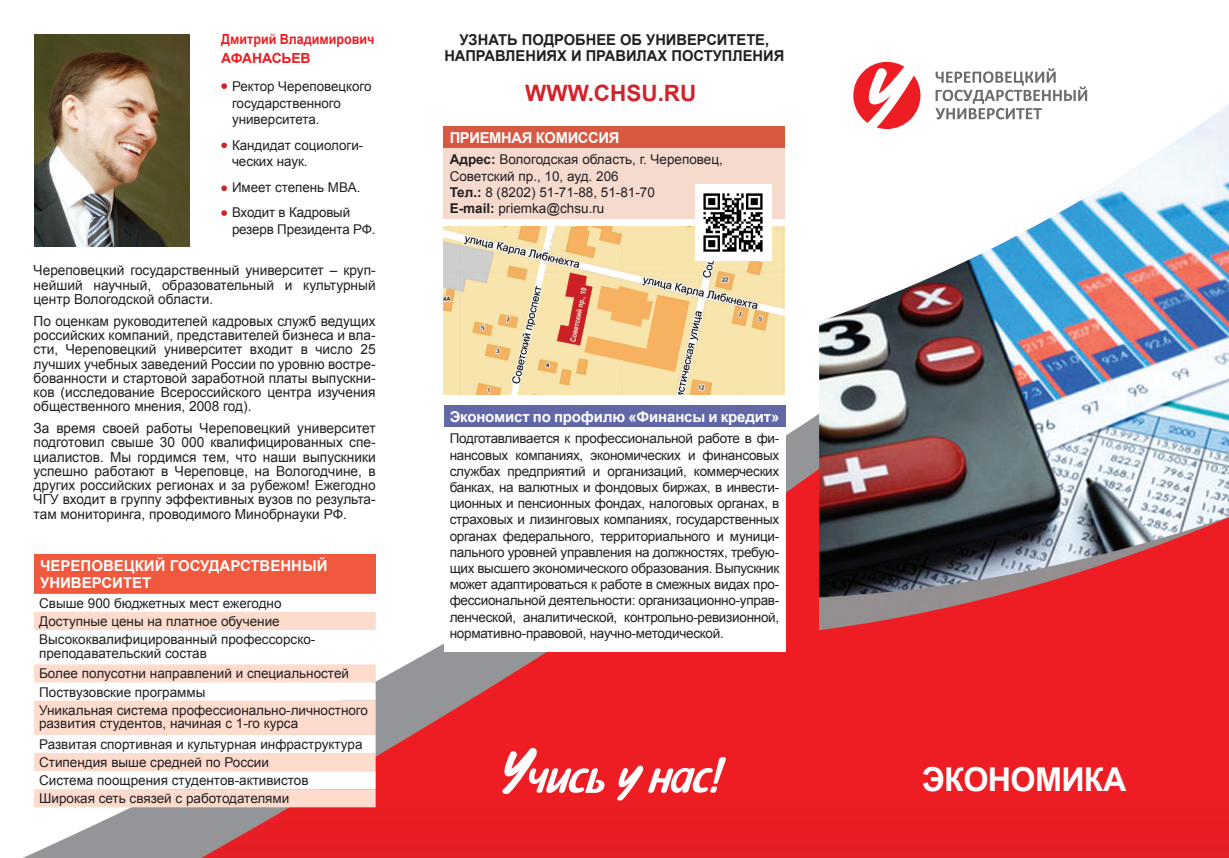
<style>
.page{position:relative;width:1229px;height:858px;background:#fff}
.page>*{position:absolute;margin:0;border:0;box-sizing:border-box;transform-origin:0 0}
.t1{font:700 33px "Arial";letter-spacing:-.02em;color:#fff}
.t2{font:700 22.5px "Arial";color:#d1232a}
.t3{font:700 15px "Arial";letter-spacing:-.01em;color:#fff}
.t4{font:700 15px "Arial";color:#231f20}
.t5{font:13.95px/14.2px "Arial";color:#231f20;text-align:justify}
.t6{font:700 13.95px "Arial";color:#ee1d23;scale:.9 1}
.t7{font:700 13.95px "Arial";color:#ee1d23}
.t8{font:13.5px/16.2px "Arial";color:#231f20}
.s1{font-weight:700}
</style>
<div class="page">
<img style="left:23px;top:61px;width:1206px;height:797px">
<svg style="left:853px;top:62px;width:67px;height:42px"></svg>
<svg style="left:936px;top:68px;width:151px;height:36px"></svg>
<svg style="left:500px;top:745px;width:106px;height:51px"></svg>
<svg style="left:615px;top:757px;width:111px;height:45px"></svg>
<div style="left:444px;top:126px;width:341px;height:23px;background:#d95842"></div>
<div style="left:444px;top:149px;width:341px;height:70px;background:#f7dace"></div>
<img style="left:444px;top:226px;width:340px;height:168px">
<img style="left:819px;top:104px;width:410px;height:526px">
<div style="left:34px;top:554px;width:342px;height:40px;background:#f0593e"></div>
<svg style="left:34px;top:594px;width:342px;height:18px"></svg>
<svg style="left:34px;top:612px;width:342px;height:195px;fill:#fddcce"></svg>
<img style="left:34px;top:34px;width:156px;height:212px">
<svg style="left:221px;top:83px;width:6px;height:6px"></svg>
<svg style="left:221px;top:142px;width:6px;height:6px"></svg>
<svg style="left:221px;top:185px;width:6px;height:6px"></svg>
<svg style="left:221px;top:210px;width:6px;height:6px"></svg>
<img style="left:695px;top:184px;width:76px;height:76px">
<div style="left:444px;top:404px;width:341px;height:23px;background:#6168a7"></div>
<div style="left:444px;top:427px;width:341px;height:225px;background:#fff"></div>
<p class="t6" style="left:221px;top:30px;width:172px">Дмитрий Владимирович</p>
<p class="t7" style="left:221px;top:49px;width:91px">АФАНАСЬЕВ</p>
<p class="t8" style="left:232px;top:78px;width:141px">Ректор Череповецкого</p>
<p class="t8" style="left:232px;top:95px;width:110px">государственного</p>
<p class="t8" style="left:232px;top:111px;width:89px">университета.</p>
<p class="t8" style="left:232px;top:137px;width:133px">Кандидат социологи&shy;ческих наук.</p>
<p class="t8" style="left:232px;top:179px;width:130px">Имеет степень MBA.</p>
<p class="t8" style="left:232px;top:204px;width:120px">Входит в Кадровый</p>
<p class="t8" style="left:232px;top:221px;width:145px">резерв Президента РФ.</p>
<p class="t5" style="left:34px;top:263px;width:344px">Череповецкий государственный университет – круп&shy;нейший научный, образовательный и культурный центр Вологодской области.</p>
<p class="t5" style="left:34px;top:314px;width:344px">По оценкам руководителей кадровых служб ведущих российских компаний, представителей бизнеса и вла&shy;сти, Череповецкий университет входит в число 25 лучших учебных заведений России по уровню востре&shy;бованности и стартовой заработной платы выпускни&shy;ков (исследование Всероссийского центра изучения общественного мнения, 2008 год).</p>
<p class="t5" style="left:34px;top:421px;width:344px">За время своей работы Череповецкий университет подготовил свыше 30 000 квалифицированных спе&shy;циалистов. Мы гордимся тем, что наши выпускники успешно работают в Череповце, на Вологодчине, в других российских регионах и за рубежом! Ежегодно ЧГУ входит в группу эффективных вузов по результа&shy;там мониторинга, проводимого Минобрнауки РФ.</p>
<p class="t3" style="left:40px;top:556px;width:289px">ЧЕРЕПОВЕЦКИЙ ГОСУДАРСТВЕННЫЙ</p>
<p class="t3" style="left:40px;top:572px;width:113px">УНИВЕРСИТЕТ</p>
<p class="t8" style="left:39px;top:595px;width:244px">Свыше 900 бюджетных мест ежегодно</p>
<p class="t8" style="left:39px;top:613px;width:242px">Доступные цены на платное обучение</p>
<p class="t8" style="left:39px;top:632px;width:278px;line-height:13.5px">Высококвалифицированный профессорско&shy;преподавательский состав</p>
<p class="t8" style="left:39px;top:665px;width:311px">Более полусотни направлений и специальностей</p>
<p class="t8" style="left:39px;top:684px;width:168px">Поствузовские программы</p>
<p class="t8" style="left:39px;top:703px;width:331px;line-height:13.5px">Уникальная система профессионально-личностного развития студентов, начиная с 1-го курса</p>
<p class="t8" style="left:39px;top:736px;width:325px">Развитая спортивная и культурная инфраструктура</p>
<p class="t8" style="left:39px;top:754px;width:231px">Стипендия выше средней по России</p>
<p class="t8" style="left:39px;top:772px;width:271px">Система поощрения студентов-активистов</p>
<p class="t8" style="left:39px;top:790px;width:252px">Широкая сеть связей с работодателями</p>
<p class="t4" style="left:459px;top:30px;width:311px">УЗНАТЬ ПОДРОБНЕЕ ОБ УНИВЕРСИТЕТЕ,</p>
<p class="t4" style="left:444px;top:46px;width:341px">НАПРАВЛЕНИЯХ И ПРАВИЛАХ ПОСТУПЛЕНИЯ</p>
<p class="t2" style="left:525px;top:78px;width:173px">WWW.CHSU.RU</p>
<p class="t3" style="left:450px;top:127px;width:171px">ПРИЕМНАЯ КОМИССИЯ</p>
<p class="t8" style="left:450px;top:152px;width:275px"><span class="s1">Адрес:</span> Вологодская область, г. Череповец,</p>
<p class="t8" style="left:450px;top:168px;width:170px">Советский пр., 10, ауд. 206</p>
<p class="t8" style="left:450px;top:184px;width:207px"><span class="s1">Тел.:</span> 8 (8202) 51-71-88, 51-81-70</p>
<p class="t8" style="left:450px;top:200px;width:156px"><span class="s1">E-mail:</span> priemka@chsu.ru</p>
<p class="t3" style="left:450px;top:406px;width:331px">Экономист по профилю «Финансы и кредит»</p>
<p class="t8" style="left:450px;top:430px;width:331px;text-align:justify">Подготавливается к профессиональной работе в фи&shy;нансовых компаниях, экономических и финансовых службах предприятий и организаций, коммерческих банках, на валютных и фондовых биржах, в инвести&shy;ционных и пенсионных фондах, налоговых органах, в страховых и лизинговых компаниях, государственных органах федерального, территориального и муници&shy;пального уровней управления на должностях, требую&shy;щих высшего экономического образования. Выпускник может адаптироваться к работе в смежных видах про&shy;фессиональной деятельности: организационно-управ&shy;ленческой, аналитической, контрольно-ревизионной, нормативно-правовой, научно-методической.</p>
<p class="t1" style="left:922px;top:757px;width:206px">ЭКОНОМИКА</p>
</div>
